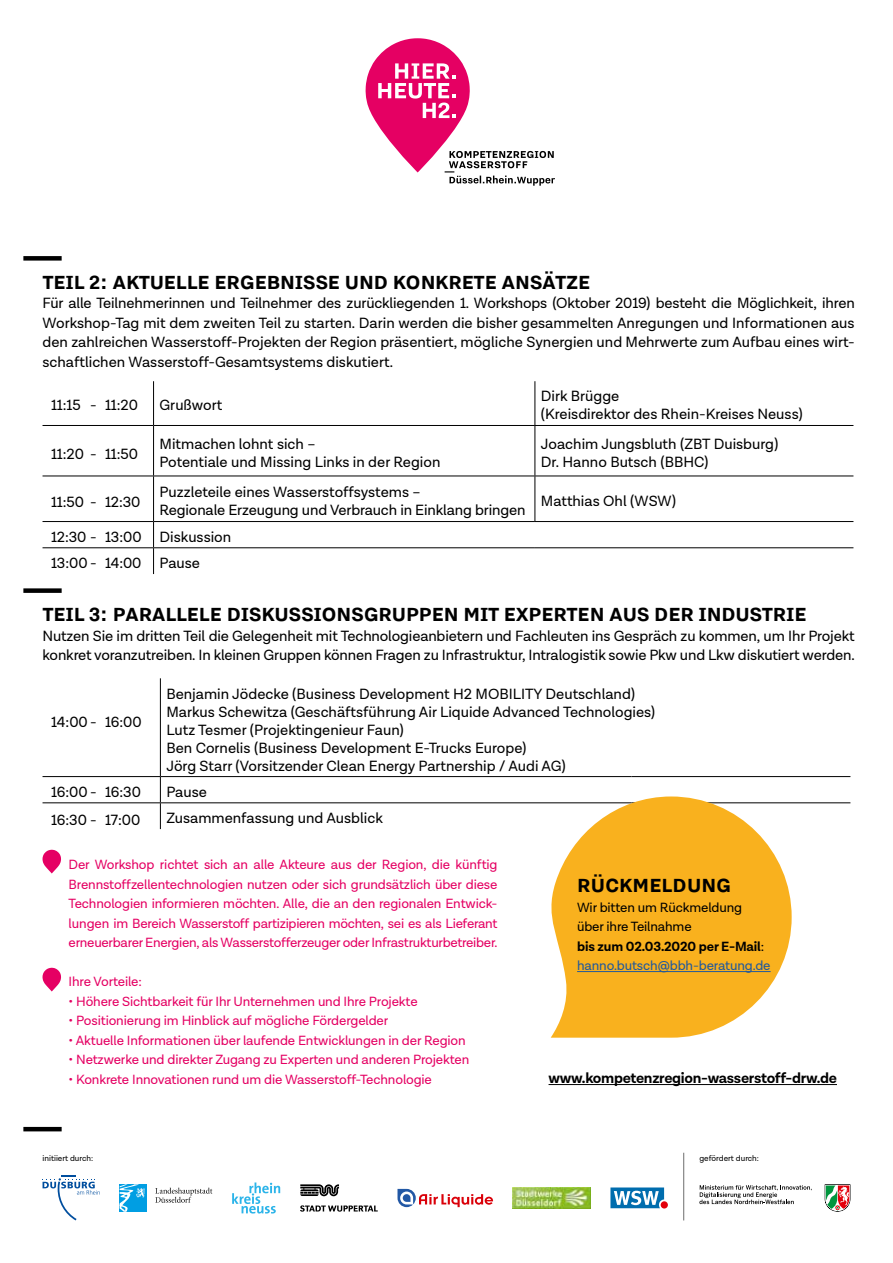
<style>
.page{position:relative;width:893px;height:1263px;background:#fff}
.page>*{position:absolute;margin:0;border:0;box-sizing:border-box;transform-origin:0 0}
.t1{font:700 24px "Nitti Grotesk";letter-spacing:-.01em;color:#000}
.t2{font:15px/18px "Lota Grotesque";color:#000}
.t3{font:700 15px "Lota Grotesque";letter-spacing:-.02em;color:#000}
.t4{font:13.5px/19.5px "Lota Grotesque";letter-spacing:-.01em;color:#e50063;text-align:justify}
.t5{font:13.5px/19.5px "Lota Grotesque";letter-spacing:-.01em;color:#000}
.t6{font:8.25px "Lota Grotesque";color:#000}
.s1{font-weight:700}
.s2{color:#22599b}
</style>
<div class="page">
<svg style="left:366px;top:38px;width:189px;height:148px"></svg>
<hr style="left:23px;top:1127px;width:39px;height:4px;background:#000">
<img style="left:513px;top:1187px;width:78px;height:21px">
<svg style="left:300px;top:1184px;width:78px;height:27px"></svg>
<svg style="left:43px;top:1175px;width:57px;height:45px"></svg>
<svg style="left:397px;top:1189px;width:96px;height:18px"></svg>
<svg style="left:155px;top:1187px;width:57px;height:16px"></svg>
<div style="left:120px;top:1184px;width:27px;height:28px;background:#009ee3"></div>
<svg style="left:120px;top:1184px;width:25px;height:28px"></svg>
<svg style="left:232px;top:1182px;width:48px;height:31px"></svg>
<div style="left:661px;top:1201px;width:7px;height:7px;background:#e3000b;border-radius:50%"></div>
<svg style="left:610px;top:1187px;width:54px;height:21px"></svg>
<svg style="left:825px;top:1184px;width:25px;height:27px"></svg>
<svg style="left:699px;top:1185px;width:113px;height:19px"></svg>
<hr style="left:683px;top:1153px;width:1px;height:67px;background:#6e6e6e">
<hr style="left:160px;top:678px;width:1px;height:98px;background:#000">
<hr style="left:43px;top:776px;width:117px;height:1px;background:#000">
<hr style="left:160px;top:776px;width:471px;height:1px;background:#000">
<hr style="left:631px;top:776px;width:219px;height:1px;background:#000">
<hr style="left:43px;top:802px;width:117px;height:1px;background:#000">
<hr style="left:160px;top:802px;width:471px;height:1px;background:#000">
<svg style="left:160px;top:777px;width:1px;height:52px"></svg>
<hr style="left:631px;top:802px;width:219px;height:1px;background:#000">
<hr style="left:549px;top:1084px;width:288px;height:1px;background:#000">
<hr style="left:153px;top:476px;width:1px;height:45px;background:#000">
<hr style="left:535px;top:476px;width:1px;height:45px;background:#000">
<hr style="left:43px;top:521px;width:111px;height:1px;background:#000">
<hr style="left:154px;top:521px;width:381px;height:1px;background:#000">
<hr style="left:535px;top:521px;width:318px;height:1px;background:#000">
<hr style="left:43px;top:547px;width:111px;height:1px;background:#000">
<hr style="left:154px;top:547px;width:381px;height:1px;background:#000">
<svg style="left:153px;top:522px;width:1px;height:52px"></svg>
<hr style="left:535px;top:547px;width:318px;height:1px;background:#000">
<hr style="left:153px;top:381px;width:1px;height:44px;background:#000">
<hr style="left:535px;top:381px;width:1px;height:44px;background:#000">
<hr style="left:153px;top:426px;width:1px;height:50px;background:#000">
<hr style="left:535px;top:426px;width:1px;height:50px;background:#000">
<hr style="left:43px;top:476px;width:111px;height:1px;background:#000">
<hr style="left:154px;top:476px;width:381px;height:1px;background:#000">
<hr style="left:535px;top:476px;width:318px;height:1px;background:#000">
<hr style="left:43px;top:425px;width:111px;height:1px;background:#000">
<hr style="left:154px;top:425px;width:381px;height:1px;background:#000">
<hr style="left:535px;top:425px;width:318px;height:1px;background:#000">
<div style="left:23px;top:588px;width:39px;height:5px;background:#000"></div>
<div style="left:23px;top:256px;width:39px;height:5px;background:#000"></div>
<svg style="left:42px;top:850px;width:19px;height:23px"></svg>
<svg style="left:42px;top:968px;width:19px;height:23px"></svg>
<svg style="left:544px;top:796px;width:248px;height:242px;fill:#f9b11e"></svg>
<hr style="left:577px;top:971px;width:194px;height:1px;background:#22599b">
<h1 class="t1" style="left:43px;top:268px;width:549px">TEIL 2: AKTUELLE ERGEBNISSE UND KONKRETE ANSÄTZE</h1>
<p class="t2" style="left:43px;top:294px;width:814px;line-height:19.5px;text-align:justify">Für alle Teilnehmerinnen und Teilnehmer des zurückliegenden 1. Workshops (Oktober 2019) besteht die Möglichkeit, ihren Workshop-Tag mit dem zweiten Teil zu starten. Darin werden die bisher gesammelten Anregungen und Informationen aus den zahlreichen Wasserstoff-Projekten der Region präsentiert, mögliche Synergien und Mehrwerte zum Aufbau eines wirt&shy;schaftlichen Wasserstoff-Gesamtsystems diskutiert.</p>
<p class="t2" style="left:160px;top:397px;width:64px">Grußwort</p>
<p class="t2" style="left:541px;top:388px;width:263px">Dirk Brügge<br>(Kreisdirektor des Rhein-Kreises Neuss)</p>
<p class="t2" style="left:160px;top:435px;width:282px">Mitmachen lohnt sich –<br>Potentiale und Missing Links in der Region</p>
<p class="t2" style="left:541px;top:435px;width:239px">Joachim Jungsbluth (ZBT Duisburg)<br>Dr. Hanno Butsch (BBHC)</p>
<p class="t2" style="left:160px;top:483px;width:367px">Puzzleteile eines Wasserstoffsystems –<br>Regionale Erzeugung und Verbrauch in Einklang bringen</p>
<p class="t2" style="left:541px;top:492px;width:137px">Matthias Ohl (WSW)</p>
<p class="t2" style="left:160px;top:524px;width:73px;line-height:26.2px">Diskussion<br>Pause</p>
<p class="t2" style="left:51px;top:396px;width:88px">11:15 - 11:20</p>
<p class="t2" style="left:51px;top:445px;width:88px">11:20 - 11:50</p>
<p class="t2" style="left:51px;top:493px;width:91px">11:50 - 12:30</p>
<p class="t2" style="left:51px;top:524px;width:92px;line-height:25.5px">12:30 - 13:00<br>13:00 - 14:00</p>
<h1 class="t1" style="left:43px;top:600px;width:766px">TEIL 3: PARALLELE DISKUSSIONSGRUPPEN MIT EXPERTEN AUS DER INDUSTRIE</h1>
<p class="t2" style="left:43px;top:626px;width:814px;line-height:19.5px">Nutzen Sie im dritten Teil die Gelegenheit mit Technologieanbietern und Fachleuten ins Gespräch zu kommen, um Ihr Projekt konkret voranzutreiben. In kleinen Gruppen können Fragen zu Infrastruktur, Intralogistik sowie Pkw und Lkw diskutiert werden.</p>
<p class="t2" style="left:51px;top:714px;width:92px">14:00- 16:00</p>
<p class="t2" style="left:51px;top:779px;width:91px;line-height:27.8px">16:00- 16:30<br>16:30 - 17:00</p>
<p class="t2" style="left:166px;top:685px;width:490px">Benjamin Jödecke (Business Development H2 MOBILITY Deutschland)<br>Markus Schewitza (Geschäftsführung Air Liquide Advanced Technologies)<br>Lutz Tesmer (Projektingenieur Faun)<br>Ben Cornelis (Business Development E-Trucks Europe)<br>Jörg Starr (Vorsitzender Clean Energy Partnership / Audi AG)</p>
<p class="t2" style="left:166px;top:779px;width:218px;line-height:26.2px">Pause<br>Zusammenfassung und Ausblick</p>
<p class="t4" style="left:69px;top:855px;width:430px">Der Workshop richtet sich an alle Akteure aus der Region, die künftig Brennstoffzellentechnologien nutzen oder sich grundsätzlich über diese Technologien informieren möchten. Alle, die an den regionalen Entwick&shy;lungen im Bereich Wasserstoff partizipieren möchten, sei es als Lieferant erneuerbarer Energien, als Wasserstofferzeuger oder Infrastrukturbetreiber.</p>
<p class="t4" style="left:69px;top:972px;width:75px">Ihre Vorteile:</p>
<p class="t4" style="left:69px;top:992px;width:350px">• Höhere Sichtbarkeit für Ihr Unternehmen und Ihre Projekte</p>
<p class="t4" style="left:69px;top:1011px;width:321px">• Positionierung im Hinblick auf mögliche Fördergelder</p>
<p class="t4" style="left:69px;top:1031px;width:399px">• Aktuelle Informationen über laufende Entwicklungen in der Region</p>
<p class="t4" style="left:69px;top:1050px;width:402px">• Netzwerke und direkter Zugang zu Experten und anderen Projekten</p>
<p class="t4" style="left:69px;top:1070px;width:365px">• Konkrete Innovationen rund um die Wasserstoff-Technologie</p>
<h1 class="t1" style="left:577px;top:871px;width:156px">RÜCKMELDUNG</h1>
<p class="t5" style="left:577px;top:898px;width:195px">Wir bitten um Rückmeldung über ihre Teilnahme<br><span class="s1">bis zum 02.03.2020 per E-Mail</span>: <span class="s2">hanno.butsch@bbh-beratung.de</span></p>
<p class="t3" style="left:549px;top:1069px;width:290px">www.kompetenzregion-wasserstoff-drw.de</p>
<p class="t6" style="left:43px;top:1153px;width:52px">initiiert durch:</p>
<p class="t6" style="left:699px;top:1153px;width:61px">gefördert durch:</p>
</div>
